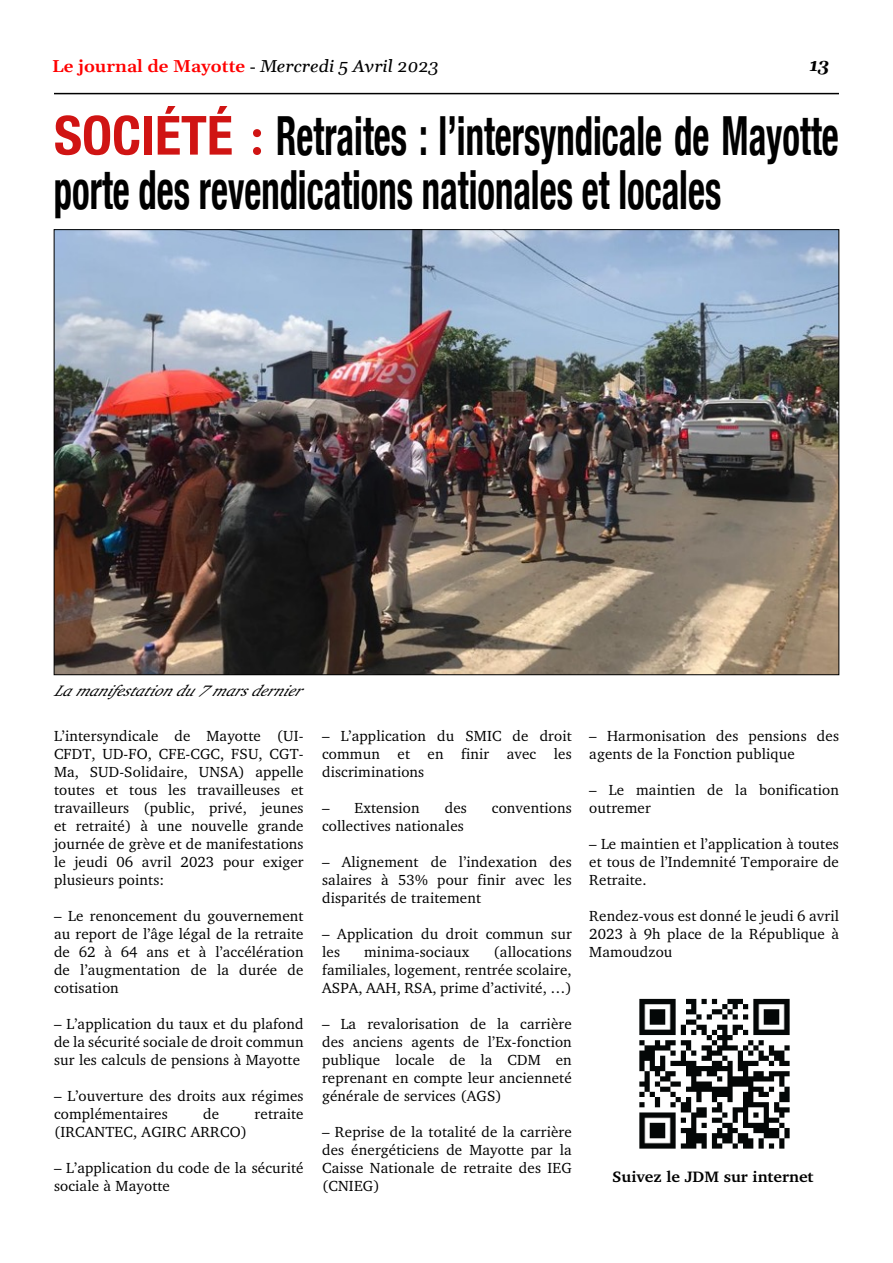
<style>
.page{position:relative;width:893px;height:1263px;background:#fff}
.page>*{position:absolute;margin:0;border:0;box-sizing:border-box;transform-origin:0 0}
.t1{font:700 condensed 54px/54px "Helvetica Neue";color:#000;scale:.68 1}
.t2{font:600 16.95px "Gelasio";color:#f00;scale:1.06 1}
.t3{font:italic 700 16.95px "Gelasio";color:#000;scale:1.06 1}
.t4{font:italic 15.45px "Charter";color:#000;scale:1.06 1}
.t5{font:700 15.45px "Charter";color:#000;scale:1.06 1}
.t6{font:15px/18px "Charter";letter-spacing:.01em;color:#000;text-align:justify}
.s1{font-family:"Times New Roman";font-weight:400;color:#000}
.s2{font-weight:400;font-style:italic;color:#000}
.s3{color:#d01413}
.s4{font-family:"Carlito";font-stretch:normal;color:#d01413}
</style>
<div class="page">
<hr style="left:54px;top:93px;width:785px;height:1px;background:#000">
<img style="left:56px;top:231px;width:781px;height:442px">
<img style="left:639px;top:998px;width:151px;height:151px">
<p class="t2" style="left:52px;top:59px;width:366px">Le journal de Mayotte <span class="s1">-</span> <span class="s2">Mercredi 5 Avril 2023</span></p>
<p class="t3" style="left:809px;top:58px;width:20px">13</p>
<h1 class="t1" style="left:54px;top:108px;width:1156px"><span class="s3">SOcIété</span> <span class="s4">:</span> retraites : l’intersyndicale de Mayotte porte des revendications nationales et locales</h1>
<p class="t4" style="left:54px;top:681px;width:242px">Lamanifestationdu7marsdernier</p>
<p class="t6" style="left:54px;top:726px;width:251px">L’intersyndicale de Mayotte (UI-CFDT, UD-FO, CFE-CGC, FSU, CGT-Ma, SUD-Solidaire, UNSA) appelle toutes et tous les travailleuses et travailleurs (public, privé, jeunes et retraité) à une nouvelle grande journée de grève et de manifestations le jeudi 06 avril 2023 pour exiger plusieurs points:</p>
<p class="t6" style="left:54px;top:906px;width:251px">– Le renoncement du gouvernement au report de l’âge légal de la retraite de 62 à 64 ans et à l’accélération de l’augmentation de la durée de cotisation</p>
<p class="t6" style="left:54px;top:1014px;width:251px">– L’application du taux et du plafond de la sécurité sociale de droit commun sur les calculs de pensions à Mayotte</p>
<p class="t6" style="left:54px;top:1086px;width:251px">– L’ouverture des droits aux régimes complémentaires</p>
<p class="t6" style="left:203px;top:1104px;width:17px">de</p>
<p class="t6" style="left:255px;top:1104px;width:51px">retraite</p>
<p class="t6" style="left:54px;top:1122px;width:195px">(IRCANTEC, AGIRC ARRCO)</p>
<p class="t6" style="left:54px;top:1158px;width:251px">– L’application du code de la sécurité sociale à Mayotte</p>
<p class="t6" style="left:322px;top:726px;width:251px">– L’application du SMIC de droit commun et en finir avec les discriminations</p>
<p class="t6" style="left:322px;top:798px;width:99px">– Extension</p>
<p class="t6" style="left:445px;top:798px;width:24px">des</p>
<p class="t6" style="left:492px;top:798px;width:81px">conventions</p>
<p class="t6" style="left:322px;top:816px;width:143px">collectives nationales</p>
<p class="t6" style="left:322px;top:852px;width:251px">– Alignement de l’indexation des salaires à 53% pour finir avec les disparités de traitement</p>
<p class="t6" style="left:322px;top:924px;width:251px">– Application du droit commun sur les</p>
<p class="t6" style="left:322px;top:942px;width:251px;text-indent:171px">(allocations familiales, logement, rentrée scolaire, ASPA, AAH, RSA, prime d’activité, …)</p>
<p class="t6" style="left:322px;top:1014px;width:251px">– La revalorisation de la carrière des anciens agents de l’Ex-fonction publique locale de la CDM en reprenant en compte leur ancienneté générale de services (AGS)</p>
<p class="t6" style="left:322px;top:1122px;width:251px">– Reprise de la totalité de la carrière des énergéticiens de Mayotte par la Caisse Nationale de retraite des IEG (CNIEG)</p>
<p class="t6" style="left:364px;top:942px;width:107px">minima-sociaux</p>
<p class="t6" style="left:589px;top:726px;width:251px">– Harmonisation des pensions des agents de la Fonction publique</p>
<p class="t6" style="left:589px;top:780px;width:251px">– Le maintien de la bonification outremer</p>
<p class="t6" style="left:589px;top:834px;width:251px">– Le maintien et l’application à toutes et tous de l’Indemnité Temporaire de Retraite.</p>
<p class="t6" style="left:589px;top:906px;width:251px">Rendez-vous est donné le jeudi 6 avril 2023 à 9h place de la République à Mamoudzou</p>
<p class="t5" style="left:612px;top:1167px;width:191px">Suivez le JDM sur internet</p>
</div>
